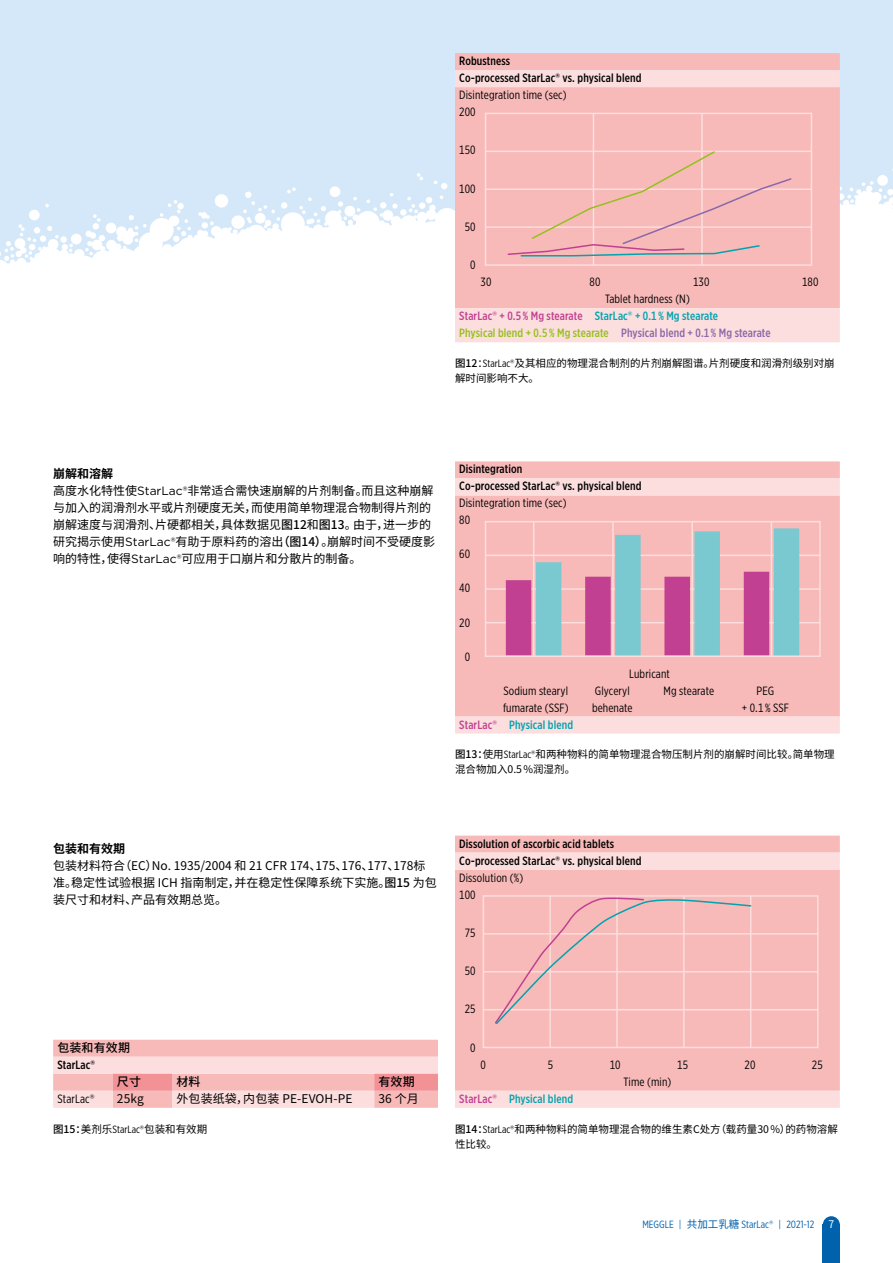
<style>
.page{position:relative;width:893px;height:1263px;background:#fff}
.page>*{position:absolute;margin:0;border:0;box-sizing:border-box;transform-origin:0 0}
.t1{font:12px/17px "Noto Sans CJ Ksc";color:#000}
.t2{font:500 12px/17px "Gotham X Narrow";letter-spacing:.01em;color:#000}
.t3{font:12px/17px "Gotham X Narrow";letter-spacing:.01em;color:#000}
.t4{font:500 12px/17px "Gotham X Narrow";letter-spacing:.01em;color:#94c11c}
.t5{font:500 12px "Gotham X Narrow";letter-spacing:.01em;color:#00a3af}
.t6{font:500 12px "Noto Sans CJ Ksc";letter-spacing:.01em;color:#000}
.t7{font:700 12px "Noto Sans CJ Ksc";color:#000}
.t8{font:10.5px/15px "Noto Sans CJ Ksc";color:#000}
.t9{font:10.5px "Gotham X Narrow";color:#0061ad}
.t10{font:10.5px "Noto Sans CJ Ksc";color:#fff}
.s1{font-family:"Gotham"}
.s2{font-weight:400}
.s3{font-weight:400;color:#000}
.s4{color:#c14091}
.s5{font-family:"Gotham";color:#c14091}
.s6{color:#00a3af}
.s7{font-family:"Gotham";color:#00a3af}
.s8{color:#8967aa}
.s9{font-weight:500}
.s10{font-family:"Gotham X Narrow"}
.s11{font-weight:700}
.s12{font-family:"Noto Sans CJ Ksc"}
</style>
<div class="page">
<div style="left:0;top:0;width:893px;height:455px;background:#d4e8f9"></div>
<svg style="left:0;top:169px;width:893px;height:286px;background:#f8fbfe"></svg>
<div style="left:823px;top:1225px;width:17px;height:38px;background:#0061ad"></div>
<div style="left:823px;top:1216px;width:17px;height:17px;background:#0061ad;border-radius:50%"></div>
<div style="left:455px;top:53px;width:385px;height:17px;background:#f7bab9"></div>
<svg style="left:455px;top:70px;width:385px;height:272px;background:#f8c4c3"></svg>
<hr style="left:593px;top:113px;width:1px;height:152px;background:#fbdedd">
<hr style="left:701px;top:113px;width:2px;height:152px;background:#fbdedd">
<hr style="left:486px;top:151px;width:325px;height:1px;background:#fbdedd">
<hr style="left:486px;top:113px;width:325px;height:1px;background:#fbdedd">
<hr style="left:486px;top:264px;width:325px;height:2px;background:#fbdedd">
<hr style="left:486px;top:188px;width:325px;height:2px;background:#fbdedd">
<hr style="left:486px;top:226px;width:325px;height:2px;background:#fbdedd">
<hr style="left:811px;top:113px;width:1px;height:153px;background:#fbdedd">
<hr style="left:485px;top:113px;width:1px;height:153px;background:#fbdedd">
<svg style="left:507px;top:150px;width:286px;height:107px;background:#f1b9b8"></svg>
<div style="left:455px;top:461px;width:385px;height:17px;background:#f7bab9"></div>
<svg style="left:455px;top:478px;width:385px;height:255px;background:#f7c0bf"></svg>
<div style="left:485px;top:521px;width:336px;height:136px;border:2px solid #fbdedd"></div>
<hr style="left:612px;top:522px;width:2px;height:134px;background:#fbdedd">
<hr style="left:533px;top:522px;width:1px;height:134px;background:#fbdedd">
<hr style="left:691px;top:522px;width:2px;height:134px;background:#fbdedd">
<hr style="left:771px;top:522px;width:1px;height:134px;background:#fbdedd">
<hr style="left:485px;top:588px;width:336px;height:2px;background:#fbdedd">
<hr style="left:485px;top:555px;width:336px;height:1px;background:#fbdedd">
<hr style="left:485px;top:622px;width:336px;height:1px;background:#fbdedd">
<div style="left:506px;top:580px;width:25px;height:75px;background:#c14091"></div>
<div style="left:536px;top:562px;width:25px;height:93px;background:#7ac9d0"></div>
<div style="left:585px;top:577px;width:26px;height:78px;background:#c14091"></div>
<div style="left:615px;top:535px;width:26px;height:120px;background:#7ac9d0"></div>
<div style="left:664px;top:577px;width:26px;height:78px;background:#c14091"></div>
<div style="left:694px;top:531px;width:26px;height:124px;background:#7ac9d0"></div>
<div style="left:744px;top:572px;width:25px;height:83px;background:#c14091"></div>
<div style="left:774px;top:528px;width:25px;height:127px;background:#7ac9d0"></div>
<div style="left:455px;top:836px;width:385px;height:17px;background:#f7bab9"></div>
<svg style="left:455px;top:853px;width:385px;height:255px;background:#f7c2c1"></svg>
<div style="left:483px;top:895px;width:336px;height:153px;border:2px solid #fbdedd"></div>
<hr style="left:616px;top:896px;width:2px;height:151px;background:#fbdedd">
<hr style="left:549px;top:896px;width:2px;height:151px;background:#fbdedd">
<hr style="left:683px;top:896px;width:2px;height:151px;background:#fbdedd">
<hr style="left:750px;top:896px;width:1px;height:151px;background:#fbdedd">
<hr style="left:483px;top:971px;width:336px;height:1px;background:#fbdedd">
<hr style="left:483px;top:933px;width:336px;height:1px;background:#fbdedd">
<hr style="left:483px;top:1009px;width:336px;height:1px;background:#fbdedd">
<svg style="left:493px;top:896px;width:259px;height:129px;background:#f3baba"></svg>
<svg style="left:53px;top:1040px;width:385px;height:68px;background:#f8c6c6"></svg>
<p class="t2" style="left:459px;top:52px;width:184px">Robustness<br>Co-processed StarLac<span class="s1">®</span> vs. physical blend<br><span class="s2">Disintegration time (sec)<br>200</span></p>
<p class="t3" style="left:459px;top:142px;width:18px">150</p>
<p class="t3" style="left:459px;top:180px;width:18px">100</p>
<p class="t3" style="left:465px;top:218px;width:12px">50</p>
<p class="t3" style="left:470px;top:256px;width:7px">0</p>
<p class="t3" style="left:480px;top:273px;width:12px">30</p>
<p class="t3" style="left:590px;top:273px;width:12px">80</p>
<p class="t3" style="left:693px;top:273px;width:18px">130</p>
<p class="t3" style="left:802px;top:273px;width:18px">180</p>
<p class="t4" style="left:459px;top:290px;width:313px;text-indent:146px"><span class="s3">Tablet hardness (N)<br></span><span class="s4">StarLac</span><span class="s5">®</span> <span class="s4">+ 0.5 % Mg stearate</span> <span class="s6">StarLac</span><span class="s7">®</span> <span class="s6">+ 0.1 % Mg stearate<br></span>Physical blend + 0.5 % Mg stearate <span class="s8">Physical blend + 0.1 % Mg stearate</span></p>
<p class="t8" style="left:455px;top:356px;width:381px"><span class="s9">图12</span>：<span class="s10">StarLac</span><span class="s1">®</span>及其相应的物理混合制剂的片剂崩解图谱。片剂硬度和润滑剂级别对崩解时间影响不大。</p>
<p class="t1" style="left:53px;top:466px;width:384px"><span class="s11">崩解和溶解<br></span>高度水化特性使<span class="s1">StarLac®</span>非常适合需快速崩解的片剂制备。而且这种崩解与加入的润滑剂水平或片剂硬度无关，而使用简单物理混合物制得片剂的崩解速度与润滑剂、片硬都相关，具体数据见<span class="s9">图12</span>和<span class="s9">图13</span>。由于，进一步的研究揭示使用<span class="s1">StarLac®</span>有助于原料药的溶出<span class="s9">（图14）</span>。崩解时间不受硬度影响的特性，使得<span class="s1">StarLac®</span>可应用于口崩片和分散片的制备。</p>
<p class="t2" style="left:459px;top:461px;width:184px">Disintegration<br>Co-processed StarLac<span class="s1">®</span> vs. physical blend<br><span class="s2">Disintegration time (sec)<br>80</span></p>
<p class="t3" style="left:459px;top:546px;width:12px">60</p>
<p class="t3" style="left:459px;top:580px;width:12px">40</p>
<p class="t3" style="left:459px;top:614px;width:12px">20</p>
<p class="t3" style="left:465px;top:648px;width:7px">0</p>
<p class="t3" style="left:629px;top:665px;width:42px">Lubricant</p>
<p class="t3" style="left:503px;top:682px;width:67px">Sodium stearyl fumarate (SSF)</p>
<p class="t3" style="left:592px;top:682px;width:42px">Glyceryl behenate</p>
<p class="t3" style="left:664px;top:682px;width:52px">Mg stearate</p>
<p class="t3" style="left:742px;top:682px;width:49px;text-align:center">PEG<br>+ 0.1 % SSF</p>
<p class="t5" style="left:459px;top:717px;width:115px"><span class="s4">StarLac</span><span class="s5">®</span> Physical blend</p>
<p class="t8" style="left:455px;top:747px;width:381px"><span class="s9">图13：</span>使用<span class="s10">StarLac</span><span class="s1">®</span>和两种物料的简单物理混合物压制片剂的崩解时间比较。简单物理混合物加入0.5%润湿剂。</p>
<p class="t7" style="left:53px;top:841px;width:74px">包装和有效期</p>
<p class="t1" style="left:53px;top:857px;width:385px">包装材料符合（EC）No. 1935/2004 和 21 CFR 174、175、176、177、178标准。稳定性试验根据 ICH 指南制定，并在稳定性保障系统下实施。<span class="s9">图15</span> 为包装尺寸和材料、产品有效期总览。</p>
<p class="t6" style="left:57px;top:1041px;width:74px">包装和有效期</p>
<p class="t2" style="left:57px;top:1056px;width:39px">StarLac<span class="s1">®</span></p>
<p class="t6" style="left:117px;top:1075px;width:26px">尺寸</p>
<p class="t6" style="left:176px;top:1075px;width:26px">材料</p>
<p class="t6" style="left:378px;top:1075px;width:38px">有效期</p>
<p class="t3" style="left:57px;top:1090px;width:39px">StarLac<span class="s1">®</span></p>
<p class="t1" style="left:117px;top:1091px;width:28px">25kg</p>
<p class="t1" style="left:176px;top:1091px;width:178px">外包装纸袋，内包装 PE-EVOH-PE</p>
<p class="t1" style="left:378px;top:1091px;width:42px">36 个月</p>
<p class="t2" style="left:459px;top:835px;width:184px">Dissolution of ascorbic acid tablets<br>Co-processed StarLac<span class="s1">®</span> vs. physical blend<br><span class="s2">Dissolution (%)<br>100</span></p>
<p class="t3" style="left:465px;top:924px;width:12px">75</p>
<p class="t3" style="left:465px;top:962px;width:12px">50</p>
<p class="t3" style="left:465px;top:1000px;width:12px">25</p>
<p class="t3" style="left:470px;top:1039px;width:7px">0</p>
<p class="t3" style="left:480px;top:1056px;width:7px">0</p>
<p class="t3" style="left:548px;top:1056px;width:7px">5</p>
<p class="t3" style="left:610px;top:1056px;width:12px">10</p>
<p class="t3" style="left:677px;top:1056px;width:12px">15</p>
<p class="t3" style="left:744px;top:1056px;width:12px">20</p>
<p class="t3" style="left:812px;top:1056px;width:12px">25</p>
<p class="t3" style="left:623px;top:1073px;width:49px">Time (min)</p>
<p class="t5" style="left:459px;top:1091px;width:115px"><span class="s4">StarLac</span><span class="s5">®</span> Physical blend</p>
<p class="t8" style="left:53px;top:1121px;width:156px"><span class="s9">图15：</span>美剂乐<span class="s10">StarLac</span><span class="s1">®</span>包装和有效期</p>
<p class="t8" style="left:455px;top:1121px;width:384px"><span class="s9">图14：</span><span class="s10">StarLac</span><span class="s1">®</span>和两种物料的简单物理混合物的维生素C处方（载药量30%）的药物溶解性比较。</p>
<p class="t9" style="left:642px;top:1218px;width:173px">MEGGLE | <span class="s12">共加工乳糖</span> StarLac<span class="s1">®</span> | 2021-12</p>
<p class="t10" style="left:828px;top:1218px;width:7px">7</p>
</div>
